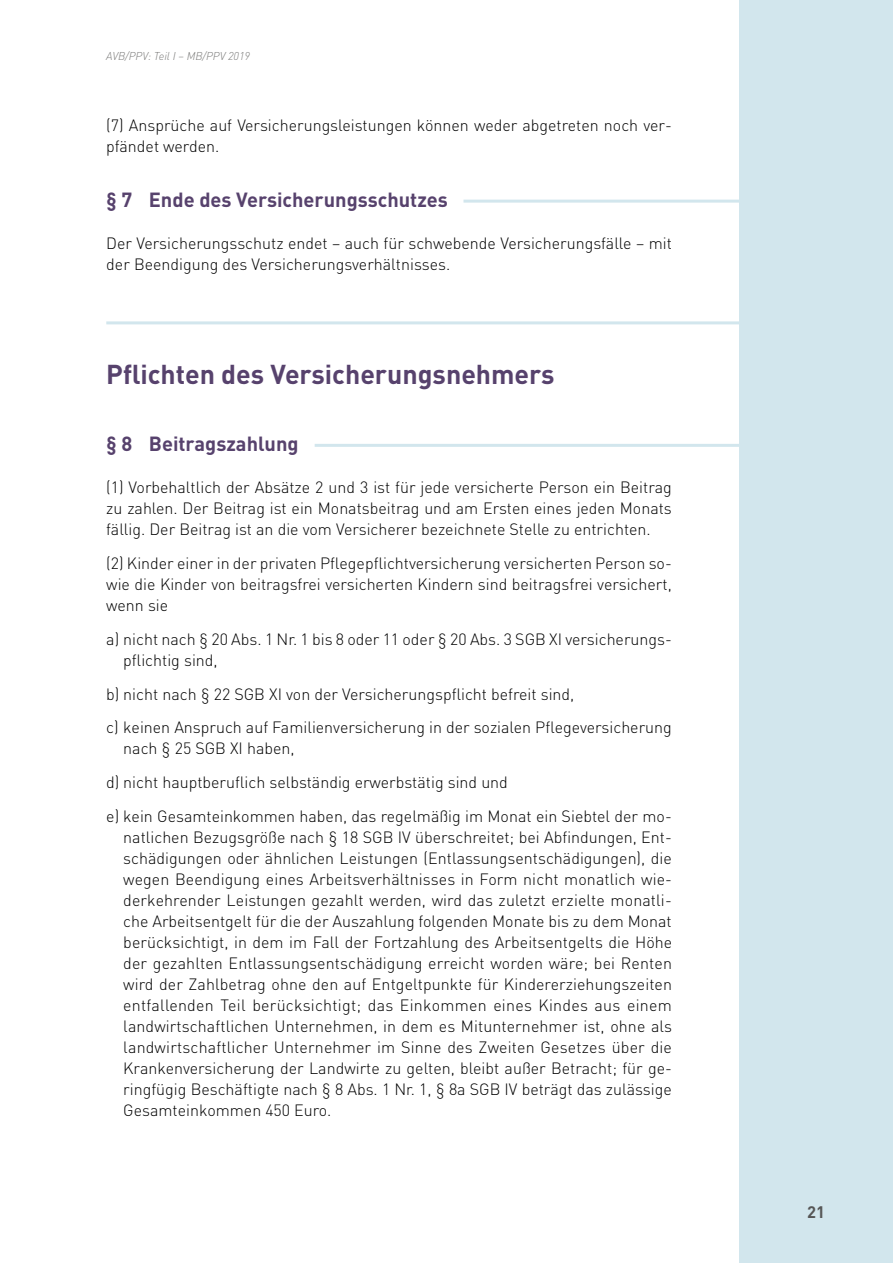
<style>
.page{position:relative;width:893px;height:1263px;background:#fff}
.page>*{position:absolute;margin:0;border:0;box-sizing:border-box;transform-origin:0 0}
.t1{font:700 27px "DINOT";color:#57426d}
.t2{font:700 20.25px "DINOT";color:#57426d}
.t3{font:700 16.5px "DINOT";color:#565656}
.t4{font:300 16.2px/21px "DINOT";color:#000}
.t5{font:italic 300 11.25px "DIN";color:#7b7b7a}
</style>
<div class="page">
<div style="left:740px;top:0;width:153px;height:1263px;background:#d2e6ed"></div>
<hr style="left:463px;top:200px;width:277px;height:3px;background:#d2e6ed">
<hr style="left:106px;top:321px;width:634px;height:3px;background:#d2e6ed">
<hr style="left:315px;top:444px;width:425px;height:3px;background:#d2e6ed">
<p class="t5" style="left:106px;top:49px;width:145px">AVB/PPV: Teil I – MB/PPV 2019</p>
<p class="t4" style="left:106px;top:114px;width:567px">(7) Ansprüche auf Versicherungsleistungen können weder abgetreten noch ver&shy;pfändet werden.</p>
<p class="t2" style="left:106px;top:186px;width:343px">§ 7 Ende des Versicherungsschutzes</p>
<p class="t4" style="left:106px;top:232px;width:567px">Der Versicherungsschutz endet – auch für schwebende Versicherungsfälle – mit der Beendigung des Versicherungsverhältnisses.</p>
<h1 class="t1" style="left:106px;top:356px;width:450px">Pflichten des Versicherungsnehmers</h1>
<p class="t2" style="left:106px;top:430px;width:194px">§ 8 Beitragszahlung</p>
<p class="t4" style="left:106px;top:476px;width:567px;text-align:justify">(1) Vorbehaltlich der Absätze 2 und 3 ist für jede versicherte Person ein Beitrag zu zahlen. Der Beitrag ist ein Monatsbeitrag und am Ersten eines jeden Monats fällig. Der Beitrag ist an die vom Versicherer bezeichnete Stelle zu entrichten.</p>
<p class="t4" style="left:106px;top:552px;width:567px;text-align:justify">(2) Kinder einer in der privaten Pflegepflichtversicherung versicherten Person so&shy;wie die Kinder von beitragsfrei versicherten Kindern sind beitragsfrei versichert, wenn sie</p>
<p class="t4" style="left:123px;top:628px;width:550px;text-indent:-17px">a) nicht nach § 20 Abs. 1 Nr. 1 bis 8 oder 11 oder § 20 Abs. 3 SGB XI versicherungs&shy;pflichtig sind,</p>
<p class="t4" style="left:106px;top:676px;width:567px;line-height:33.8px">b) nicht nach § 22 SGB XI von der Versicherungspflicht befreit sind,<br>c) keinen Anspruch auf Familienversicherung in der sozialen Pflegeversicherung</p>
<p class="t4" style="left:106px;top:731px;width:567px;line-height:33.8px;text-indent:17px">nach § 25 SGB XI haben,<br>d) nicht hauptberuflich selbständig erwerbstätig sind und<br>e) kein Gesamteinkommen haben, das regelmäßig im Monat ein Siebtel der mo-</p>
<p class="t4" style="left:123px;top:826px;width:550px;text-align:justify">natlichen Bezugsgröße nach § 18 SGB IV überschreitet; bei Abfindungen, Ent&shy;schädigungen oder ähnlichen Leistungen (Entlassungsentschädigungen), die wegen Beendigung eines Arbeitsverhältnisses in Form nicht monatlich wie&shy;derkehrender Leistungen gezahlt werden, wird das zuletzt erzielte monatli&shy;che Arbeitsentgelt für die der Auszahlung folgenden Monate bis zu dem Monat berücksichtigt, in dem im Fall der Fortzahlung des Arbeitsentgelts die Höhe der gezahlten Entlassungsentschädigung erreicht worden wäre; bei Renten wird der Zahlbetrag ohne den auf Entgeltpunkte für Kindererziehungszeiten entfallenden Teil berücksichtigt; das Einkommen eines Kindes aus einem landwirtschaftlichen Unternehmen, in dem es Mitunternehmer ist, ohne als landwirtschaftlicher Unternehmer im Sinne des Zweiten Gesetzes über die Krankenversicherung der Landwirte zu gelten, bleibt außer Betracht; für ge&shy;ringfügig Beschäftigte nach § 8 Abs. 1 Nr. 1, § 8a SGB IV beträgt das zulässige Gesamteinkommen 450 Euro.</p>
<p class="t3" style="left:807px;top:1201px;width:19px">21</p>
</div>
